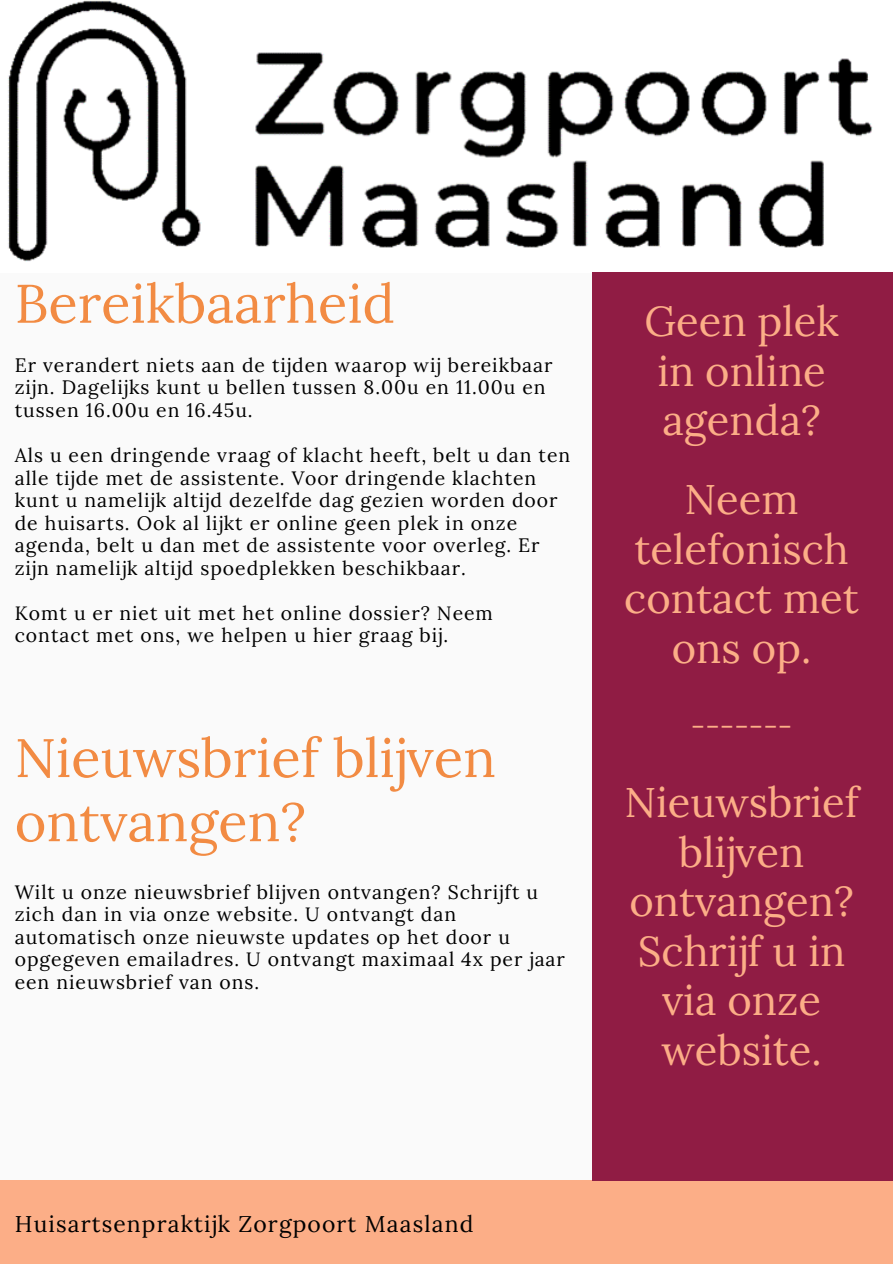
<style>
.page{position:relative;width:893px;height:1264px;background:#fff}
.page>*{position:absolute;margin:0;border:0;box-sizing:border-box;transform-origin:0 0}
.t1{font:54.15px/64.2px "Lora";color:#f28b43}
.t2{font:41.7px/49.5px "Lora";color:#fcae87;text-align:center}
.t3{font:29.7px "Lora";color:#fcae87}
.t4{font:22.8px "Lora";letter-spacing:.05em;color:#000}
.t5{font:19.35px/22.5px "Lora";letter-spacing:.05em;color:#000}
</style>
<div class="page">
<div style="left:0;top:0;width:892px;height:1263px;background:#fafafa"></div>
<div style="left:0;top:1180px;width:892px;height:83px;background:#fcae87"></div>
<img style="left:8px;top:0;width:865px;height:262px">
<div style="left:592px;top:272px;width:300px;height:908px;background:#901c44"></div>
<p class="t1" style="left:15px;top:271px;width:381px">Bereikbaarheid</p>
<p class="t5" style="left:15px;top:353px;width:539px">Er verandert niets aan de tijden waarop wij bereikbaar zijn. Dagelijks kunt u bellen tussen 8.00u en 11.00u en tussen 16.00u en 16.45u.</p>
<p class="t5" style="left:15px;top:443px;width:557px">Als u een dringende vraag of klacht heeft, belt u dan ten alle tijde met de assistente. Voor dringende klachten kunt u namelijk altijd dezelfde dag gezien worden door de huisarts. Ook al lijkt er online geen plek in onze agenda, belt u dan met de assistente voor overleg. Er zijn namelijk altijd spoedplekken beschikbaar.</p>
<p class="t5" style="left:15px;top:601px;width:479px">Komt u er niet uit met het online dossier? Neem contact met ons, we helpen u hier graag bij.</p>
<p class="t1" style="left:15px;top:725px;width:482px">Nieuwsbrief blijven ontvangen?</p>
<p class="t5" style="left:15px;top:880px;width:551px">Wilt u onze nieuwsbrief blijven ontvangen? Schrijft u zich dan in via onze website. U ontvangt dan automatisch onze nieuwste updates op het door u opgegeven emailadres. U ontvangt maximaal 4x per jaar een nieuwsbrief van ons.</p>
<p class="t2" style="left:644px;top:296px;width:196px">Geen plek in online agenda?</p>
<p class="t2" style="left:624px;top:474px;width:236px">Neem telefonisch contact met ons op.</p>
<p class="t3" style="left:690px;top:706px;width:103px">-------</p>
<p class="t2" style="left:624px;top:777px;width:236px">Nieuwsbrief blijven ontvangen?<br>Schrijf u in via onze website.</p>
<p class="t4" style="left:15px;top:1209px;width:460px">Huisartsenpraktijk Zorgpoort Maasland</p>
</div>
